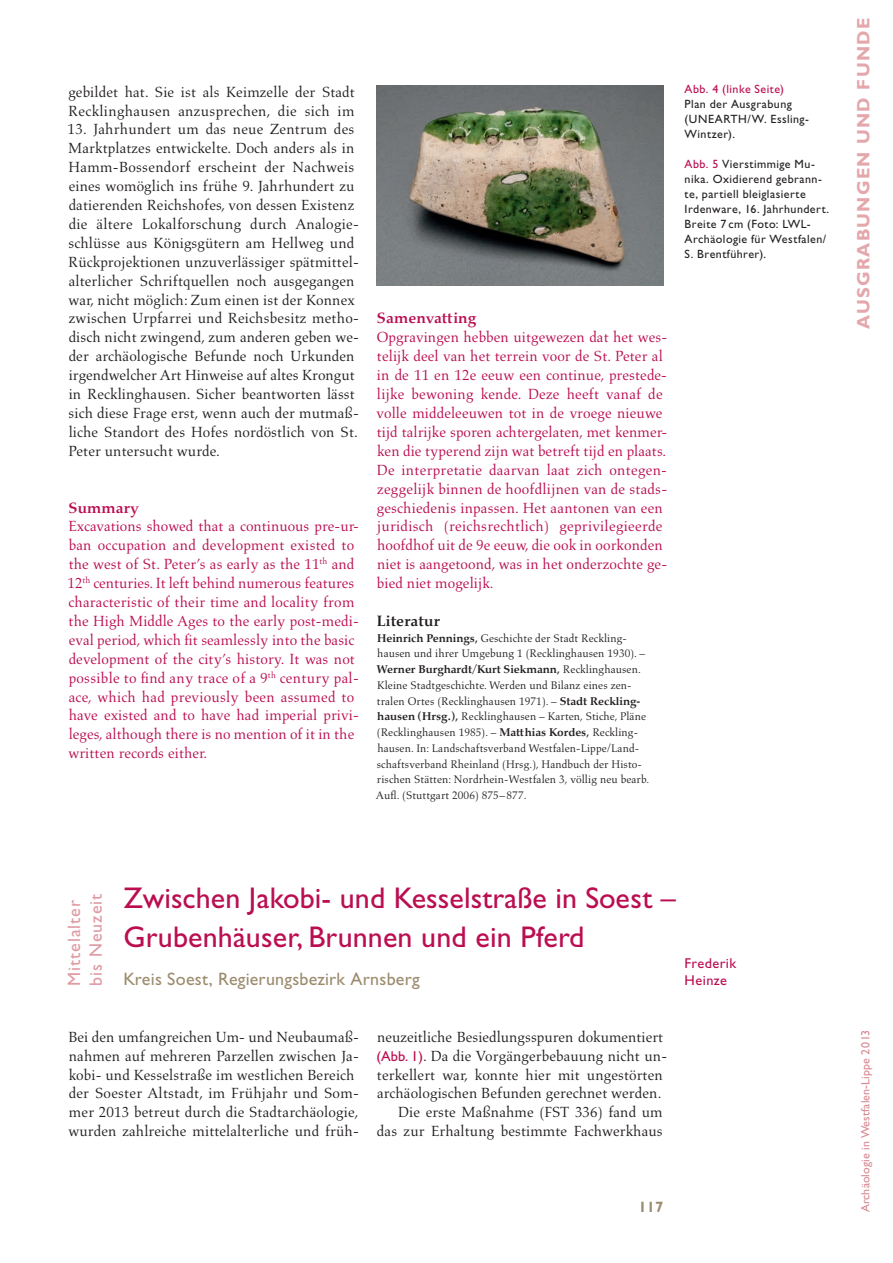
<style>
.page{position:relative;width:893px;height:1263px;background:#fff}
.page>*{position:absolute;margin:0;border:0;box-sizing:border-box;transform-origin:0 0}
.t1{font:30px/39px "Gill Sans Std";letter-spacing:.005em;color:#ba0e51}
.t2{font:18px "Gill Sans Std";letter-spacing:.01em;color:#9c8c6f}
.t3{font:18px/21.6px "Gill Sans Std";letter-spacing:.06em;color:#df9aa2}
.t4{font:18px "Gill Sans Std Bold 4";letter-spacing:.07em;color:#e3a7ac}
.t5{font:15px/18.9px "Aldus LT Std";letter-spacing:.005em;color:#231f20}
.t6{font:15px/18.9px "Aldus LT Std";letter-spacing:.005em;color:#ba0e51}
.t7{font:700 15px "Aldus Nova";letter-spacing:.015em;color:#ba0e51}
.t8{font:15px "Aldus Nova Bold 2";letter-spacing:.015em;color:#231f20}
.t9{font:700 15px "Gill Sans Std";color:#9c8c6f}
.t10{font:14.25px/17.1px "Gill Sans Std";letter-spacing:.03em;color:#ba0e51}
.t11{font:12px/15px "Gill Sans Std";letter-spacing:.035em;color:#231f20}
.t12{font:12px "Gill Sans Std 4";letter-spacing:.01em;color:#d88a93}
.t13{font:12px "Gill Sans Std";letter-spacing:.04em;color:#ba0e51}
.t14{font:11.25px/15.8px "Aldus LT Std";letter-spacing:.01em;color:#231f20}
.t15{font:700 11.25px "Aldus Nova";color:#231f20}
.s1{font-family:"Aldus Nova Bold 2"}
.s2{font-family:"Aldus LT Std";font-weight:400}
.s3{font-family:"Aldus Nova";font-weight:700}
.s4{color:#ba0e51}
.s5{font-family:"Gill Sans Std";font-size:14.4px;color:#ba0e51}
</style>
<div class="page">
<img style="left:376px;top:85px;width:287px;height:201px">
<p class="t5" style="left:68px;top:82px;width:288px">gebildet hat. Sie ist als Keimzelle der Stadt<br>Recklinghausen anzusprechen, die sich im</p>
<p class="t5" style="left:68px;top:120px;width:293px">13. Jahrhundert um das neue Zentrum des Marktplatzes entwickelte. Doch anders als in Hamm-Bossendorf erscheint der Nachweis eines womöglich ins frühe 9. Jahrhundert zu datierenden Reichshofes, von dessen Existenz die ältere Lokalforschung durch Analogie&shy;schlüsse aus Königsgütern am Hellweg und Rückprojektionen unzuverlässiger spätmittel&shy;alterlicher Schriftquellen noch ausgegangen war, nicht möglich: Zum einen ist der Konnex zwischen Urpfarrei und Reichsbesitz metho&shy;disch nicht zwingend, zum anderen geben we&shy;der archäologische Befunde noch Urkunden irgendwelcher Art Hinweise auf altes Krongut in Recklinghausen. Sicher beantworten lässt sich diese Frage erst, wenn auch der mutmaß&shy;liche Standort des Hofes nordöstlich von St.<br>Peter untersucht wurde.</p>
<p class="t7" style="left:69px;top:498px;width:71px">Summary</p>
<p class="t6" style="left:68px;top:517px;width:293px">Excavations showed that a continuous pre-ur&shy;ban occupation and development existed to the west of St. Peter’s as early as the 11<sup>th</sup> and 12<sup>th</sup> centuries. It left behind numerous features characteristic of their time and locality from the High Middle Ages to the early post-medi&shy;eval period, which fit seamlessly into the basic development of the city’s history. It was not possible to find any trace of a 9<sup>th</sup> century pal&shy;ace, which had previously been assumed to have existed and to have had imperial privi&shy;leges, although there is no mention of it in the written records either.</p>
<p class="t7" style="left:377px;top:309px;width:101px">Samenvatting</p>
<p class="t6" style="left:377px;top:328px;width:292px">Opgravingen hebben uitgewezen dat het wes&shy;telijk deel van het terrein voor de St. Peter al in de 11 en 12e eeuw een continue, prestede&shy;lijke bewoning kende. Deze heeft vanaf de volle middeleeuwen tot in de vroege nieuwe tijd talrijke sporen achtergelaten, met kenmer&shy;ken die typerend zijn wat betreft tijd en plaats.<br>De interpretatie daarvan laat zich ontegen&shy;zeggelijk binnen de hoofdlijnen van de stads&shy;geschiedenis inpassen. Het aantonen van een juridisch (reichsrechtlich) geprivilegieerde hoofdhof uit de 9e eeuw, die ook in oorkonden niet is aangetoond, was in het onderzochte ge&shy;bied niet mogelijk.</p>
<p class="t8" style="left:377px;top:612px;width:65px">Literatur</p>
<p class="t14" style="left:377px;top:630px;width:270px"><span class="s1">Heinrich Pennings,</span> Geschichte der Stadt Reckling&shy;hausen und ihrer Umgebung 1 (Recklinghausen 1930). –</p>
<p class="t15" style="left:377px;top:663px;width:266px">Werner Burghardt/Kurt Siekmann, <span class="s2">Recklinghausen.</span></p>
<p class="t14" style="left:376px;top:677px;width:275px">Kleine Stadtgeschichte. Werden und Bilanz eines zen&shy;tralen Ortes (Recklinghausen 1971). – <span class="s3">Stadt Reckling&shy;hausen (Hrsg.),</span> Recklinghausen – Karten, Stiche, Pläne (Recklinghausen 1985). – <span class="s1">Matthias Kordes,</span> Reckling&shy;hausen. In: Landschaftsverband Westfalen-Lippe/Land&shy;schaftsverband Rheinland (Hrsg.), Handbuch der Histo&shy;rischen Stätten: Nordrhein-Westfalen 3, völlig neu bearb.<br>Aufl. (Stuttgart 2006) 875– 877.</p>
<p class="t13" style="left:685px;top:82px;width:101px">Abb. 4 (linke Seite)</p>
<p class="t11" style="left:685px;top:97px;width:126px">Plan der Ausgrabung (UNEARTH/W. Essling-<br>Wintzer).</p>
<p class="t11" style="left:685px;top:157px;width:146px"><span class="s4">Abb. 5</span> Vierstimmige Mu&shy;nika. Oxidierend gebrann&shy;te, partiell bleiglasierte<br>Irdenware, 16. Jahrhundert.<br>Breite 7 cm (Foto: LWL-<br>Archäologie für Westfalen/<br>S. Brentführer).</p>
<p class="t4" style="left:853px;top:329px;width:312px;rotate:-90deg">AUSGRABUNGEN UND FUNDE</p>
<p class="t3" style="left:64px;top:986px;width:94px;rotate:-90deg">Mittelalter bis Neuzeit</p>
<h1 class="t1" style="left:124px;top:878px;width:554px">Zwischen Jakobi- und Kesselstraße in Soest –<br>Grubenhäuser, Brunnen und ein Pferd</h1>
<p class="t2" style="left:124px;top:968px;width:298px">Kreis Soest, Regierungsbezirk Arnsberg</p>
<p class="t10" style="left:685px;top:955px;width:53px">Frederik<br>Heinze</p>
<p class="t5" style="left:68px;top:1027px;width:292px">Bei den umfangreichen Um- und Neubaumaß&shy;nahmen auf mehreren Parzellen zwischen Ja&shy;kobi- und Kesselstraße im westlichen Bereich der Soester Altstadt, im Frühjahr und Som&shy;mer 2013 betreut durch die Stadtarchäologie, wurden zahlreiche mittelalterliche und früh-</p>
<p class="t5" style="left:377px;top:1027px;width:288px">neuzeitliche Besiedlungsspuren dokumentiert</p>
<p class="t5" style="left:376px;top:1046px;width:292px"><span class="s5">(Abb. 1)</span>. Da die Vorgängerbebauung nicht un-</p>
<p class="t5" style="left:377px;top:1065px;width:287px">terkellert war, konnte hier mit ungestörten</p>
<p class="t5" style="left:377px;top:1084px;width:286px">archäologischen Befunden gerechnet werden.</p>
<p class="t5" style="left:398px;top:1103px;width:266px">Die erste Maßnahme (FST 336) fand um</p>
<p class="t5" style="left:377px;top:1122px;width:287px">das zur Erhaltung bestimmte Fachwerkhaus</p>
<p class="t9" style="left:638px;top:1198px;width:26px">117</p>
<p class="t12" style="left:859px;top:1212px;width:184px;rotate:-90deg">Archäologie in Westfalen-Lippe 2013</p>
</div>
